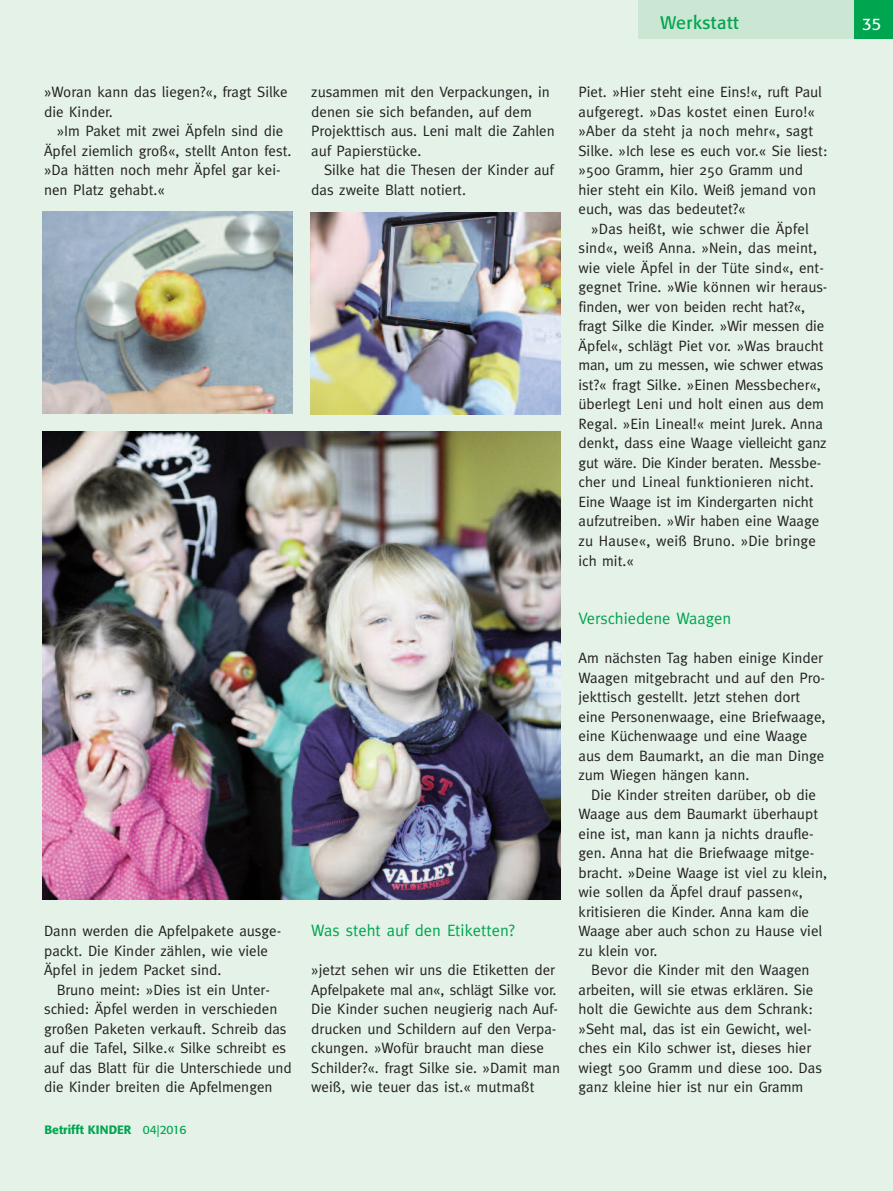
<style>
.page{position:relative;width:893px;height:1191px;background:#e4f2e8}
.page>*{position:absolute;margin:0;border:0;box-sizing:border-box;transform-origin:0 0}
.t1{font:18px "Formata";letter-spacing:.03em;color:#00a54f}
.t2{font:16.5px "Meta";color:#00a54f}
.t3{font:16.5px "Formata";color:#fff}
.t4{font:15px/19.5px "Meta";color:#231f20}
.t5{font:500 12px "Formata";color:#00a54f}
.s1{font-weight:400}
</style>
<div class="page">
<div style="left:638px;top:0;width:255px;height:38px;background:#cbe6d3"></div>
<div style="left:855px;top:0;width:38px;height:38px;background:#00a54f"></div>
<img style="left:43px;top:432px;width:518px;height:467px">
<img style="left:43px;top:211px;width:250px;height:202px">
<img style="left:311px;top:212px;width:250px;height:202px">
<p class="t1" style="left:660px;top:15px;width:80px">Werkstatt</p>
<p class="t3" style="left:862px;top:17px;width:21px">35</p>
<p class="t4" style="left:44px;top:82px;width:245px">»Woran kann das liegen?«, fragt Silke die Kinder.</p>
<p class="t4" style="left:44px;top:121px;width:249px;text-indent:13px">»Im Paket mit zwei Äpfeln sind die<br>Äpfel ziemlich groß«, stellt Anton fest. »Da hätten noch mehr Äpfel gar kei&shy;nen Platz gehabt.«</p>
<p class="t4" style="left:44px;top:921px;width:239px">Dann werden die Apfelpakete ausge&shy;packt. Die Kinder zählen, wie viele<br>Äpfel in jedem Packet sind.</p>
<p class="t4" style="left:44px;top:979px;width:249px;text-indent:13px">Bruno meint: »Dies ist ein Unter&shy;schied: Äpfel werden in verschieden großen Paketen verkauft. Schreib das auf die Tafel, Silke.« Silke schreibt es auf das Blatt für die Unterschiede und die Kinder breiten die Apfelmengen</p>
<p class="t5" style="left:45px;top:1124px;width:143px">Betrifft KINDER <span class="s1">04|2016</span></p>
<p class="t4" style="left:311px;top:82px;width:245px">zusammen mit den Verpackungen, in denen sie sich befanden, auf dem<br>Projekttisch aus. Leni malt die Zahlen auf Papierstücke.</p>
<p class="t4" style="left:311px;top:160px;width:244px;text-indent:13px">Silke hat die Thesen der Kinder auf das zweite Blatt notiert.</p>
<p class="t2" style="left:311px;top:920px;width:205px">Was steht auf den Etiketten?</p>
<p class="t4" style="left:311px;top:960px;width:250px">»jetzt sehen wir uns die Etiketten der Apfelpakete mal an«, schlägt Silke vor.<br>Die Kinder suchen neugierig nach Auf&shy;drucken und Schildern auf den Verpa&shy;ckungen. »Wofür braucht man diese Schilder?«. fragt Silke sie. »Damit man weiß, wie teuer das ist.« mutmaßt</p>
<p class="t4" style="left:578px;top:82px;width:251px">Piet. »Hier steht eine Eins!«, ruft Paul aufgeregt. »Das kostet einen Euro!« »Aber da steht ja noch mehr«, sagt Silke. »Ich lese es euch vor.« Sie liest: »500 Gramm, hier 250 Gramm und hier steht ein Kilo. Weiß jemand von euch, was das bedeutet?«</p>
<p class="t4" style="left:578px;top:219px;width:250px;text-indent:13px">»Das heißt, wie schwer die Äpfel sind«, weiß Anna. »Nein, das meint, wie viele Äpfel in der Tüte sind«, ent&shy;gegnet Trine. »Wie können wir heraus&shy;finden, wer von beiden recht hat?«, fragt Silke die Kinder. »Wir messen die Äpfel«, schlägt Piet vor. »Was braucht man, um zu messen, wie schwer etwas ist?« fragt Silke. »Einen Messbecher«, überlegt Leni und holt einen aus dem Regal. »Ein Lineal!« meint Jurek. Anna denkt, dass eine Waage vielleicht ganz gut wäre. Die Kinder beraten. Messbe&shy;cher und Lineal funktionieren nicht.<br>Eine Waage ist im Kindergarten nicht aufzutreiben. »Wir haben eine Waage zu Hause«, weiß Bruno. »Die bringe ich mit.«</p>
<p class="t2" style="left:578px;top:608px;width:154px">Verschiedene Waagen</p>
<p class="t4" style="left:578px;top:648px;width:249px">Am nächsten Tag haben einige Kinder Waagen mitgebracht und auf den Pro&shy;jekttisch gestellt. Jetzt stehen dort eine Personenwaage, eine Briefwaage, eine Küchenwaage und eine Waage aus dem Baumarkt, an die man Dinge zum Wiegen hängen kann.</p>
<p class="t4" style="left:578px;top:784px;width:250px;text-indent:13px">Die Kinder streiten darüber, ob die Waage aus dem Baumarkt überhaupt eine ist, man kann ja nichts draufle&shy;gen. Anna hat die Briefwaage mitge&shy;bracht. »Deine Waage ist viel zu klein, wie sollen da Äpfel drauf passen«, kritisieren die Kinder. Anna kam die Waage aber auch schon zu Hause viel zu klein vor.</p>
<p class="t4" style="left:578px;top:960px;width:245px;text-indent:13px">Bevor die Kinder mit den Waagen arbeiten, will sie etwas erklären. Sie holt die Gewichte aus dem Schrank: »Seht mal, das ist ein Gewicht, wel&shy;ches ein Kilo schwer ist, dieses hier wiegt 500 Gramm und diese 100. Das ganz kleine hier ist nur ein Gramm</p>
</div>
